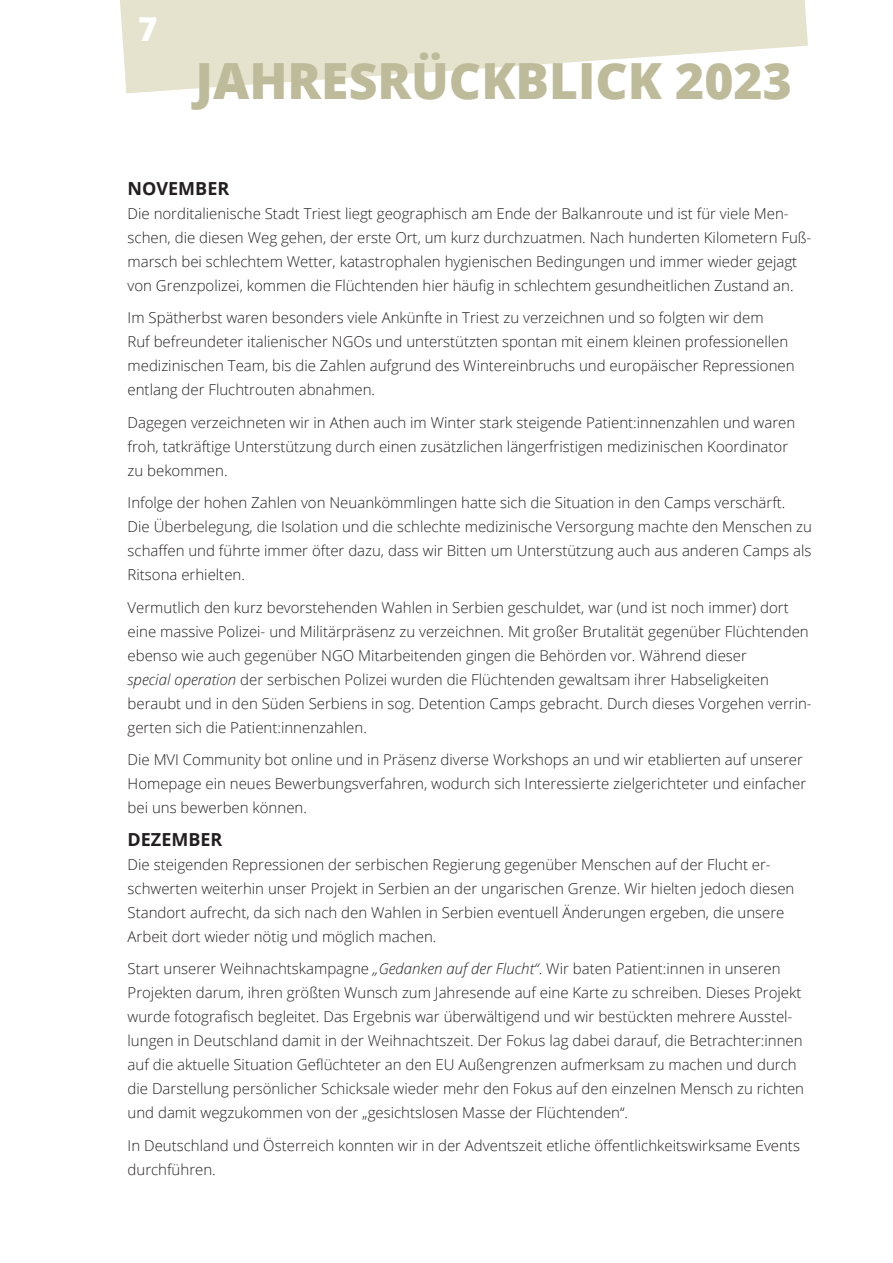
<style>
.page{position:relative;width:893px;height:1263px;background:#fff}
.page>*{position:absolute;margin:0;border:0;box-sizing:border-box;transform-origin:0 0}
.t1{font:800 49.8px "Open Sans";color:#bebb9a}
.t2{font:800 33px "Open Sans";color:#fff}
.t3{font:700 18px "Open Sans";color:#231f20}
.t4{font:300 15px/24px "Open Sans";color:#231f20}
.s1{font-style:italic}
</style>
<div class="page">
<svg style="left:120px;top:0;width:688px;height:93px;fill:#e5e3cd"></svg>
<h2 class="t2" style="left:138px;top:4px;width:21px">7</h2>
<h1 class="t1" style="left:196px;top:43px;width:598px">JAHRESRÜCKBLICK 2023</h1>
<p class="t3" style="left:128px;top:175px;width:103px">NOVEMBER</p>
<p class="t4" style="left:128px;top:201px;width:685px">Die norditalienische Stadt Triest liegt geographisch am Ende der Balkanroute und ist für viele Men&shy;schen, die diesen Weg gehen, der erste Ort, um kurz durchzuatmen. Nach hunderten Kilometern Fuß&shy;marsch bei schlechtem Wetter, katastrophalen hygienischen Bedingungen und immer wieder gejagt von Grenzpolizei, kommen die Flüchtenden hier häufig in schlechtem gesundheitlichen Zustand an.</p>
<p class="t4" style="left:128px;top:305px;width:669px">Im Spätherbst waren besonders viele Ankünfte in Triest zu verzeichnen und so folgten wir dem<br>Ruf befreundeter italienischer NGOs und unterstützten spontan mit einem kleinen professionellen medizinischen Team, bis die Zahlen aufgrund des Wintereinbruchs und europäischer Repressionen entlang der Fluchtrouten abnahmen.</p>
<p class="t4" style="left:128px;top:410px;width:669px">Dagegen verzeichneten wir in Athen auch im Winter stark steigende Patient:innenzahlen und waren froh, tatkräftige Unterstützung durch einen zusätzlichen längerfristigen medizinischen Koordinator zu bekommen.</p>
<p class="t4" style="left:128px;top:490px;width:686px">Infolge der hohen Zahlen von Neuankömmlingen hatte sich die Situation in den Camps verschärft.<br>Die Überbelegung, die Isolation und die schlechte medizinische Versorgung machte den Menschen zu schaffen und führte immer öfter dazu, dass wir Bitten um Unterstützung auch aus anderen Camps als Ritsona erhielten.</p>
<p class="t4" style="left:128px;top:595px;width:686px">Vermutlich den kurz bevorstehenden Wahlen in Serbien geschuldet, war (und ist noch immer) dort eine massive Polizei- und Militärpräsenz zu verzeichnen. Mit großer Brutalität gegenüber Flüchtenden ebenso wie auch gegenüber NGO Mitarbeitenden gingen die Behörden vor. Während dieser<br><span class="s1">special operation</span> der serbischen Polizei wurden die Flüchtenden gewaltsam ihrer Habseligkeiten beraubt und in den Süden Serbiens in sog. Detention Camps gebracht. Durch dieses Vorgehen verrin&shy;gerten sich die Patient:innenzahlen.</p>
<p class="t4" style="left:128px;top:747px;width:680px">Die MVI Community bot online und in Präsenz diverse Workshops an und wir etablierten auf unserer<br>Homepage ein neues Bewerbungsverfahren, wodurch sich Interessierte zielgerichteter und einfacher bei uns bewerben können.</p>
<p class="t3" style="left:128px;top:826px;width:96px">DEZEMBER</p>
<p class="t4" style="left:128px;top:852px;width:668px">Die steigenden Repressionen der serbischen Regierung gegenüber Menschen auf der Flucht er&shy;schwerten weiterhin unser Projekt in Serbien an der ungarischen Grenze. Wir hielten jedoch diesen Standort aufrecht, da sich nach den Wahlen in Serbien eventuell Änderungen ergeben, die unsere Arbeit dort wieder nötig und möglich machen.</p>
<p class="t4" style="left:128px;top:956px;width:678px">Start unserer Weihnachtskampagne <span class="s1">„Gedanken auf der Flucht“</span>. Wir baten Patient:innen in unseren Projekten darum, ihren größten Wunsch zum Jahresende auf eine Karte zu schreiben. Dieses Projekt wurde fotografisch begleitet. Das Ergebnis war überwältigend und wir bestückten mehrere Ausstel&shy;lungen in Deutschland damit in der Weihnachtszeit. Der Fokus lag dabei darauf, die Betrachter:innen auf die aktuelle Situation Geflüchteter an den EU Außengrenzen aufmerksam zu machen und durch die Darstellung persönlicher Schicksale wieder mehr den Fokus auf den einzelnen Mensch zu richten und damit wegzukommen von der „gesichtslosen Masse der Flüchtenden“.</p>
<p class="t4" style="left:128px;top:1133px;width:674px">In Deutschland und Österreich konnten wir in der Adventszeit etliche öffentlichkeitswirksame Events durchführen.</p>
</div>
